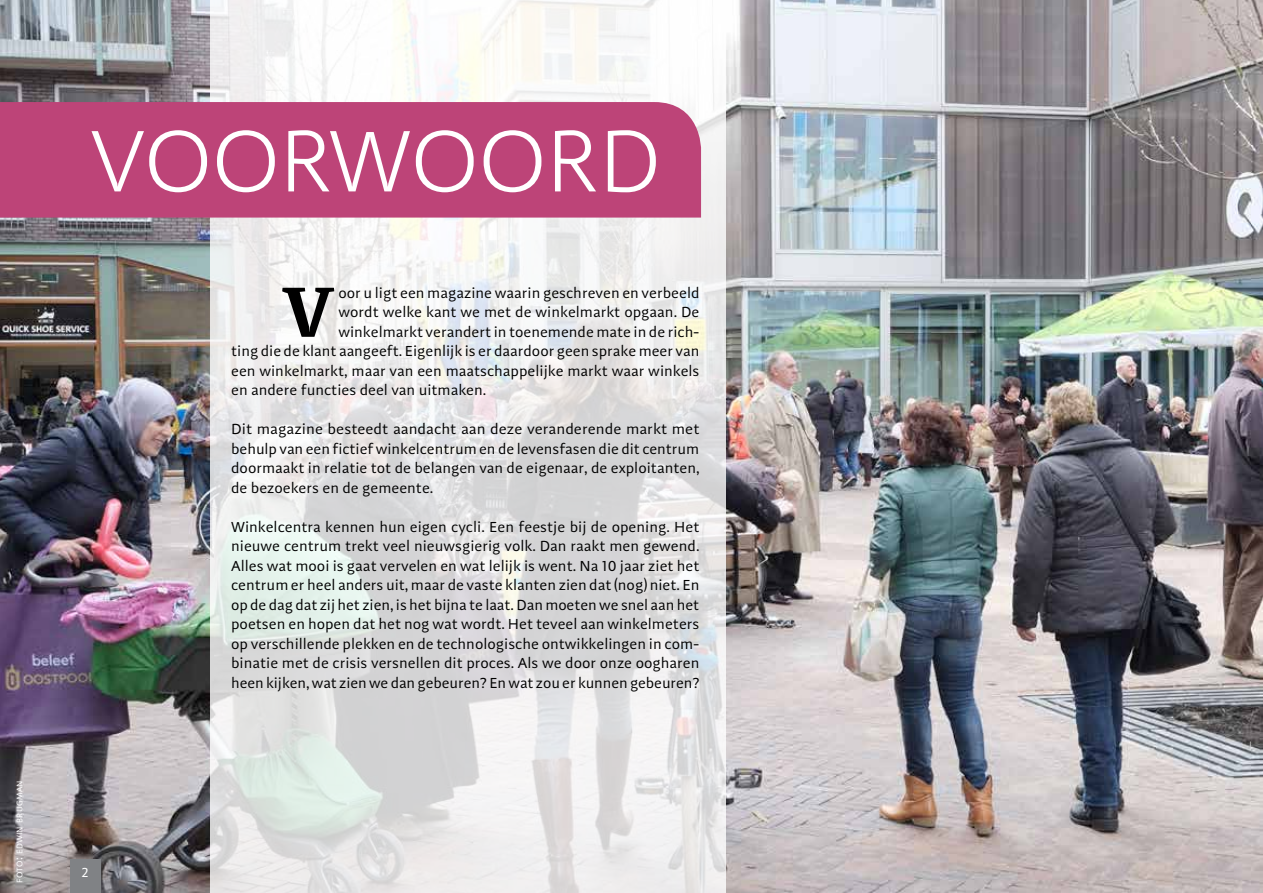
<style>
.page{position:relative;width:1263px;height:893px;background:#fff}
.page>*{position:absolute;margin:0;border:0;box-sizing:border-box;transform-origin:0 0}
.t1{font:300 90px "Adagio Sans";letter-spacing:-.01em;color:#fff}
.t2{font:700 73.2px "Adagio Serif";color:#000}
.t3{font:15px/19.5px "Adagio Sans";color:#000;text-align:justify}
.t4{font:13.5px "Adagio Sans";color:#fff}
.t5{font:8.4px "Adagio Sans";letter-spacing:.03em;color:#fff}
.s1{font-size:12px}
</style>
<div class="page">
<img style="left:0;top:0;width:1263px;height:893px">
<svg style="left:210px;top:0;width:516px;height:893px"></svg>
<div style="left:0;top:102px;width:701px;height:116px;background:#bd4478"></div>
<div style="left:70px;top:860px;width:30px;height:33px;background:#808285"></div>
<p class="t5" style="left:14px;top:883px;width:104px;rotate:-90deg">foto<span class="s1">:</span> edwin brugman</p>
<h1 class="t1" style="left:91px;top:106px;width:572px">VOO RWOO RD</h1>
<p class="t4" style="left:81px;top:864px;width:9px">2</p>
<h2 class="t2" style="left:282px;top:264px;width:55px">V</h2>
<p class="t3" style="left:338px;top:283px;width:363px">oor u ligt een magazine waarin geschreven en verbeeld</p>
<p class="t3" style="left:338px;top:303px;width:363px">wordt welke kant we met de winkelmarkt opgaan. De</p>
<p class="t3" style="left:338px;top:322px;width:363px">winkelmarkt verandert in toenemende mate in de rich-</p>
<p class="t3" style="left:231px;top:342px;width:470px">ting die de klant aangeeft. Eigenlijk is er daardoor geen sprake meer van</p>
<p class="t3" style="left:231px;top:361px;width:470px">een winkelmarkt, maar van een maatschappelijke markt waar winkels</p>
<p class="t3" style="left:231px;top:381px;width:257px">en andere functies deel van uitmaken.</p>
<p class="t3" style="left:231px;top:420px;width:470px">Dit magazine besteedt aandacht aan deze veranderende markt met behulp van een fictief winkelcentrum en de levensfasen die dit centrum doormaakt in relatie tot de belangen van de eigenaar, de exploitanten, de bezoekers en de gemeente.</p>
<p class="t3" style="left:231px;top:517px;width:470px">Winkelcentra kennen hun eigen cycli. Een feestje bij de opening. Het nieuwe centrum trekt veel nieuwsgierig volk. Dan raakt men gewend.<br>Alles wat mooi is gaat vervelen en wat lelijk is went. Na 10 jaar ziet het centrum er heel anders uit, maar de vaste klanten zien dat (nog) niet. En op de dag dat zij het zien, is het bijna te laat. Dan moeten we snel aan het poetsen en hopen dat het nog wat wordt. Het teveel aan winkelmeters op verschillende plekken en de technologische ontwikkelingen in com&shy;binatie met de crisis versnellen dit proces. Als we door onze oogharen heen kijken, wat zien we dan gebeuren? En wat zou er kunnen gebeuren?</p>
</div>
